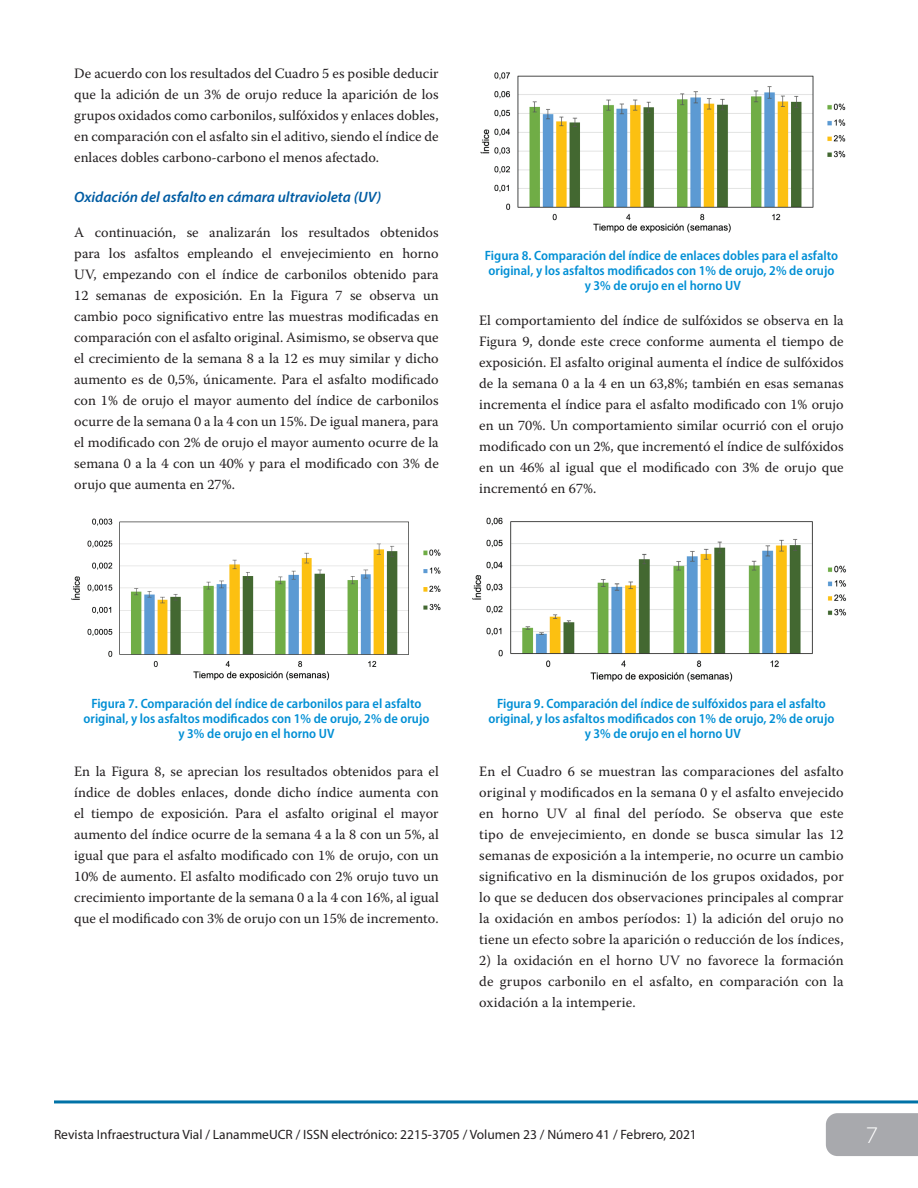
<style>
.page{position:relative;width:918px;height:1188px;background:#fff}
.page>*{position:absolute;margin:0;border:0;box-sizing:border-box;transform-origin:0 0}
.t1{font:300 semi-expanded 24px "Myriad Pro";color:#fff}
.t2{font:italic 600 15px "Myriad Pro";color:#015ca3}
.t3{font:14.25px/21px "Warnock Pro";color:#231f20;text-align:justify}
.t4{font:600 semi-condensed 13.5px/15px "Myriad Pro";color:#008fd5;text-align:center}
.t5{font:13.5px "Myriad Pro";color:#231f20}
</style>
<div class="page">
<div style="left:826px;top:1113px;width:92px;height:43px;background:#a8a9ad"></div>
<svg style="left:54px;top:1100px;width:864px;height:3px;background:#2787b4"></svg>
<img style="left:71px;top:518px;width:370px;height:163px">
<img style="left:480px;top:72px;width:366px;height:161px">
<img style="left:473px;top:517px;width:374px;height:165px">
<p class="t3" style="left:74px;top:63px;width:366px">De acuerdo con los resultados del Cuadro 5 es posible deducir que la adición de un 3% de orujo reduce la aparición de los grupos oxidados como carbonilos, sulfóxidos y enlaces dobles, en comparación con el asfalto sin el aditivo, siendo el índice de enlaces dobles carbono-carbono el menos afectado.</p>
<p class="t2" style="left:74px;top:188px;width:309px">Oxidación del asfalto en cámara ultravioleta (UV)</p>
<p class="t3" style="left:74px;top:222px;width:366px">A continuación, se analizarán los resultados obtenidos para los asfaltos empleando el envejecimiento en horno UV, empezando con el índice de carbonilos obtenido para 12 semanas de exposición. En la Figura 7 se observa un cambio poco significativo entre las muestras modificadas en comparación con el asfalto original. Asimismo, se observa que el crecimiento de la semana 8 a la 12 es muy similar y dicho aumento es de 0,5%, únicamente. Para el asfalto modificado con 1% de orujo el mayor aumento del índice de carbonilos ocurre de la semana 0 a la 4 con un 15%. De igual manera, para el modificado con 2% de orujo el mayor aumento ocurre de la semana 0 a la 4 con un 40% y para el modificado con 3% de orujo que aumenta en 27%.</p>
<p class="t4" style="left:485px;top:247px;width:355px">Figura 8. Comparación del índice de enlaces dobles para el asfalto original, y los asfaltos modificados con 1% de orujo, 2% de orujo y 3% de orujo en el horno UV</p>
<p class="t3" style="left:479px;top:310px;width:366px">El comportamiento del índice de sulfóxidos se observa en la Figura 9, donde este crece conforme aumenta el tiempo de exposición. El asfalto original aumenta el índice de sulfóxidos de la semana 0 a la 4 en un 63,8%; también en esas semanas incrementa el índice para el asfalto modificado con 1% orujo en un 70%. Un comportamiento similar ocurrió con el orujo modificado con un 2%, que incrementó el índice de sulfóxidos en un 46% al igual que el modificado con 3% de orujo que incrementó en 67%.</p>
<p class="t4" style="left:84px;top:695px;width:347px">Figura 7. Comparación del índice de carbonilos para el asfalto original, y los asfaltos modificados con 1% de orujo, 2% de orujo y 3% de orujo en el horno UV</p>
<p class="t3" style="left:74px;top:761px;width:366px">En la Figura 8, se aprecian los resultados obtenidos para el índice de dobles enlaces, donde dicho índice aumenta con el tiempo de exposición. Para el asfalto original el mayor aumento del índice ocurre de la semana 4 a la 8 con un 5%, al igual que para el asfalto modificado con 1% de orujo, con un 10% de aumento. El asfalto modificado con 2% orujo tuvo un crecimiento importante de la semana 0 a la 4 con 16%, al igual que el modificado con 3% de orujo con un 15% de incremento.</p>
<p class="t4" style="left:489px;top:695px;width:347px">Figura 9. Comparación del índice de sulfóxidos para el asfalto original, y los asfaltos modificados con 1% de orujo, 2% de orujo y 3% de orujo en el horno UV</p>
<p class="t3" style="left:479px;top:761px;width:366px">En el Cuadro 6 se muestran las comparaciones del asfalto original y modificados en la semana 0 y el asfalto envejecido en horno UV al final del período. Se observa que este tipo de envejecimiento, en donde se busca simular las 12 semanas de exposición a la intemperie, no ocurre un cambio significativo en la disminución de los grupos oxidados, por lo que se deducen dos observaciones principales al comprar la oxidación en ambos períodos: 1) la adición del orujo no tiene un efecto sobre la aparición o reducción de los índices,</p>
<p class="t3" style="left:479px;top:950px;width:366px">2) la oxidación en el horno UV no favorece la formación de grupos carbonilo en el asfalto, en comparación con la oxidación a la intemperie.</p>
<p class="t5" style="left:54px;top:1126px;width:644px">Revista Infraestructura Vial / LanammeUCR / ISSN electrónico: 2215-3705 / Volumen 23 / Número 41 / Febrero, 2021</p>
<h1 class="t1" style="left:866px;top:1122px;width:14px">7</h1>
</div>
